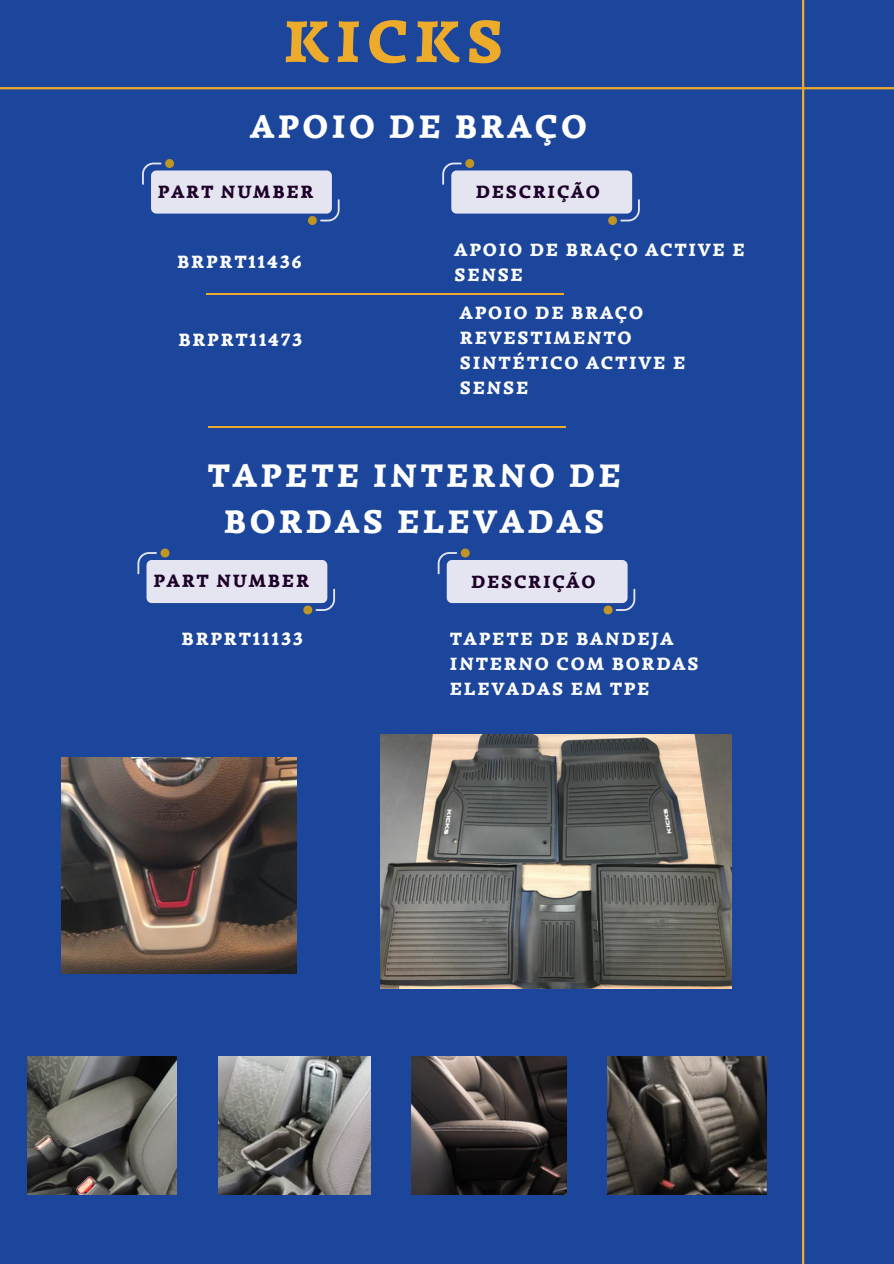
<style>
.page{position:relative;width:894px;height:1264px;background:#fff}
.page>*{position:absolute;margin:0;border:0;box-sizing:border-box;transform-origin:0 0}
.t1{font:900 60px "Simonetta";letter-spacing:.105em;color:#edab2b}
.t2{font:italic 900 33px/46.2px "Simonetta";letter-spacing:.105em;color:#fff;text-align:center}
.t3{font:italic 900 18px/24.8px "Simonetta";letter-spacing:.105em;color:#fff}
.t4{font:italic 900 18px "Simonetta";letter-spacing:.105em;color:#1c0028}
</style>
<div class="page">
<div style="left:0;top:0;width:893px;height:1263px;background:#1c469b"></div>
<hr style="left:801px;top:0;width:3px;height:1263px;background:#edab2b">
<hr style="left:0;top:87px;width:893px;height:2px;background:#edab2b">
<svg style="left:142px;top:159px;width:197px;height:66px"></svg>
<svg style="left:442px;top:159px;width:197px;height:66px"></svg>
<img style="left:27px;top:1056px;width:150px;height:138px">
<img style="left:218px;top:1056px;width:152px;height:138px">
<hr style="left:206px;top:293px;width:357px;height:2px;background:#edab2b">
<img style="left:412px;top:1056px;width:154px;height:138px">
<img style="left:607px;top:1056px;width:159px;height:138px">
<svg style="left:137px;top:548px;width:198px;height:66px"></svg>
<svg style="left:437px;top:548px;width:198px;height:66px"></svg>
<img style="left:62px;top:757px;width:234px;height:216px">
<img style="left:380px;top:735px;width:351px;height:253px">
<hr style="left:208px;top:426px;width:357px;height:1px;background:#edab2b">
<p class="t1" style="left:283px;top:4px;width:221px">KICKS</p>
<p class="t2" style="left:250px;top:103px;width:337px">APOIO DE BRAÇO</p>
<p class="t4" style="left:158px;top:180px;width:157px">PART NUMBER</p>
<p class="t4" style="left:475px;top:181px;width:126px">DESCRIÇÃO</p>
<p class="t3" style="left:177px;top:250px;width:126px">BRPRT11436</p>
<p class="t3" style="left:178px;top:328px;width:125px">BRPRT11473</p>
<p class="t3" style="left:454px;top:237px;width:291px">APOIO DE BRAÇO ACTIVE E<br>SENSE</p>
<p class="t3" style="left:460px;top:301px;width:227px">APOIO DE BRAÇO<br>REVESTIMENTO<br>SINTÉTICO ACTIVE E<br>SENSE</p>
<p class="t2" style="left:207px;top:452px;width:414px">TAPETE INTERNO DE<br>BORDAS ELEVADAS</p>
<p class="t4" style="left:153px;top:570px;width:157px">PART NUMBER</p>
<p class="t4" style="left:471px;top:570px;width:126px">DESCRIÇÃO</p>
<p class="t3" style="left:181px;top:627px;width:123px">BRPRT11133</p>
<p class="t3" style="left:450px;top:627px;width:250px">TAPETE DE BANDEJA<br>INTERNO COM BORDAS<br>ELEVADAS EM TPE</p>
</div>
